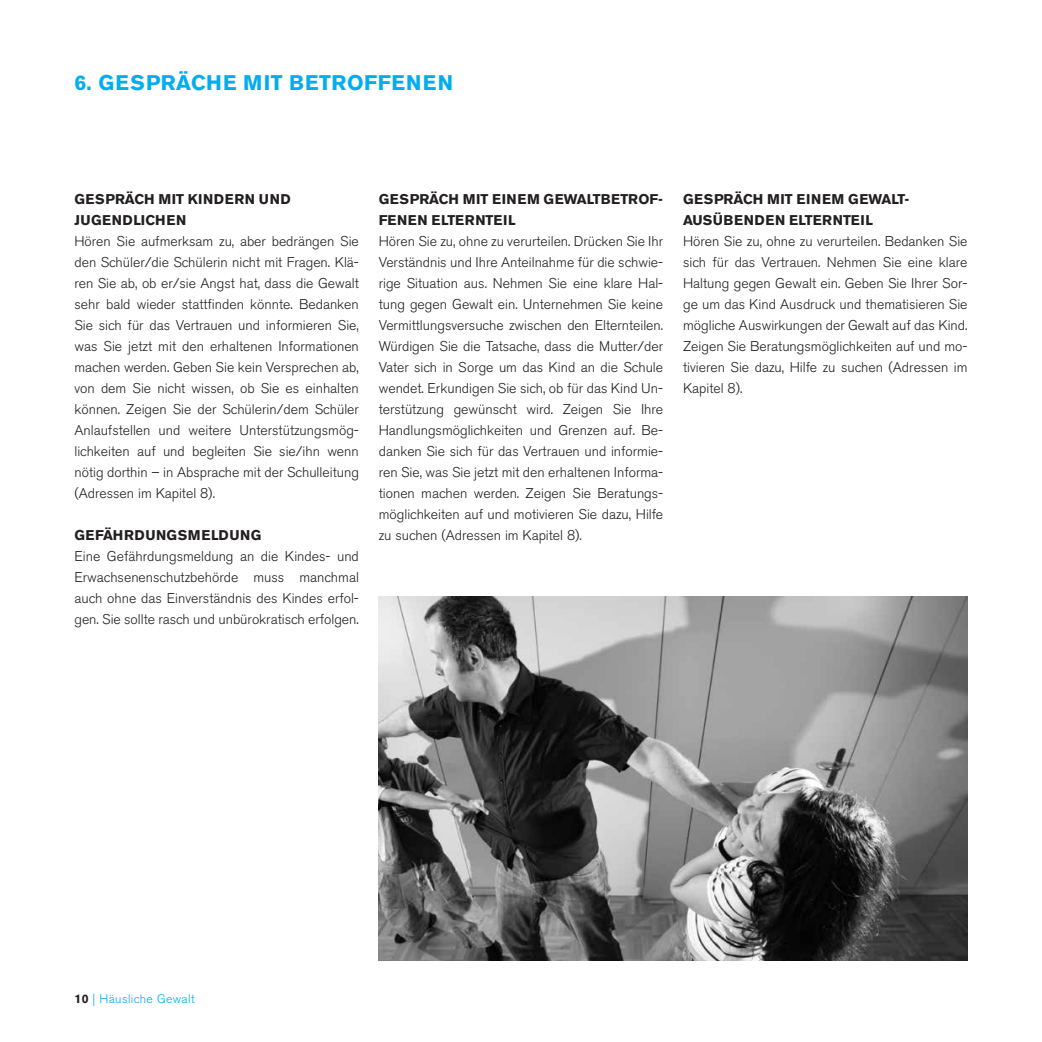
<style>
.page{position:relative;width:1042px;height:1042px;background:#fff}
.page>*{position:absolute;margin:0;border:0;box-sizing:border-box;transform-origin:0 0}
.t1{font:700 21px "Akzidenz Grotesk BE";letter-spacing:.03em;color:#00aeef}
.t2{font:300 14px/21px "Akzidenz Grotesk BE";color:#231f20;text-align:justify}
.t3{font:700 14px/21px "Akzidenz Grotesk BE";letter-spacing:.04em;color:#231f20}
.t4{font:700 14px/21px "Akzidenz Grotesk BE";letter-spacing:.02em;color:#231f20}
.t5{font:300 12.25px "Akzidenz Grotesk BE";letter-spacing:.03em;color:#00aeef}
.s1{font-weight:700;color:#231f20}
</style>
<div class="page">
<img style="left:379px;top:597px;width:588px;height:363px">
<h1 class="t1" style="left:74px;top:71px;width:380px">6. GESPRÄCHE MIT BETROFFENEN</h1>
<p class="t3" style="left:74px;top:189px;width:218px">GESPRÄCH MIT KINDERN UND<br>JUGENDLICHEN</p>
<p class="t2" style="left:74px;top:231px;width:286px">Hören Sie aufmerksam zu, aber bedrängen Sie den Schüler/die Schülerin nicht mit Fragen. Klä&shy;ren Sie ab, ob er/sie Angst hat, dass die Gewalt sehr bald wieder stattfinden könnte. Bedanken Sie sich für das Vertrauen und informieren Sie, was Sie jetzt mit den erhaltenen Informationen machen werden. Geben Sie kein Versprechen ab, von dem Sie nicht wissen, ob Sie es einhalten können. Zeigen Sie der Schülerin/dem Schüler Anlaufstellen und weitere Unterstützungsmög&shy;lichkeiten auf und begleiten Sie sie/ihn wenn nötig dorthin – in Absprache mit der Schulleitung (Adressen im Kapitel 8).</p>
<p class="t3" style="left:74px;top:525px;width:188px">GEFÄHRDUNGSMELDUNG</p>
<p class="t2" style="left:74px;top:546px;width:286px">Eine Gefährdungsmeldung an die Kindes- und Erwachsenenschutzbehörde muss manchmal auch ohne das Einverständnis des Kindes erfol&shy;gen. Sie sollte rasch und unbürokratisch erfolgen.</p>
<p class="t4" style="left:379px;top:189px;width:286px">GESPRÄCH MIT EINEM GEWALTBETROF-<br>FENEN ELTERNTEIL</p>
<p class="t2" style="left:379px;top:231px;width:286px">Hören Sie zu, ohne zu verurteilen. Drücken Sie Ihr Verständnis und Ihre Anteilnahme für die schwie&shy;rige Situation aus. Nehmen Sie eine klare Hal&shy;tung gegen Gewalt ein. Unternehmen Sie keine Vermittlungsversuche zwischen den Elternteilen.<br>Würdigen Sie die Tatsache, dass die Mutter/der Vater sich in Sorge um das Kind an die Schule wendet. Erkundigen Sie sich, ob für das Kind Un&shy;terstützung gewünscht wird. Zeigen Sie Ihre Handlungsmöglichkeiten und Grenzen auf. Be&shy;danken Sie sich für das Vertrauen und informie&shy;ren Sie, was Sie jetzt mit den erhaltenen Informa&shy;tionen machen werden. Zeigen Sie Beratungs&shy;möglichkeiten auf und motivieren Sie dazu, Hilfe zu suchen (Adressen im Kapitel 8).</p>
<p class="t3" style="left:683px;top:189px;width:228px">GESPRÄCH MIT EINEM GEWALT-<br>AUSÜBENDEN ELTERNTEIL</p>
<p class="t2" style="left:683px;top:231px;width:286px">Hören Sie zu, ohne zu verurteilen. Bedanken Sie sich für das Vertrauen. Nehmen Sie eine klare Haltung gegen Gewalt ein. Geben Sie Ihrer Sor&shy;ge um das Kind Ausdruck und thematisieren Sie mögliche Auswirkungen der Gewalt auf das Kind.<br>Zeigen Sie Beratungsmöglichkeiten auf und mo&shy;tivieren Sie dazu, Hilfe zu suchen (Adressen im Kapitel 8).</p>
<p class="t5" style="left:74px;top:991px;width:122px"><span class="s1">10</span> | Häusliche Gewalt</p>
</div>
